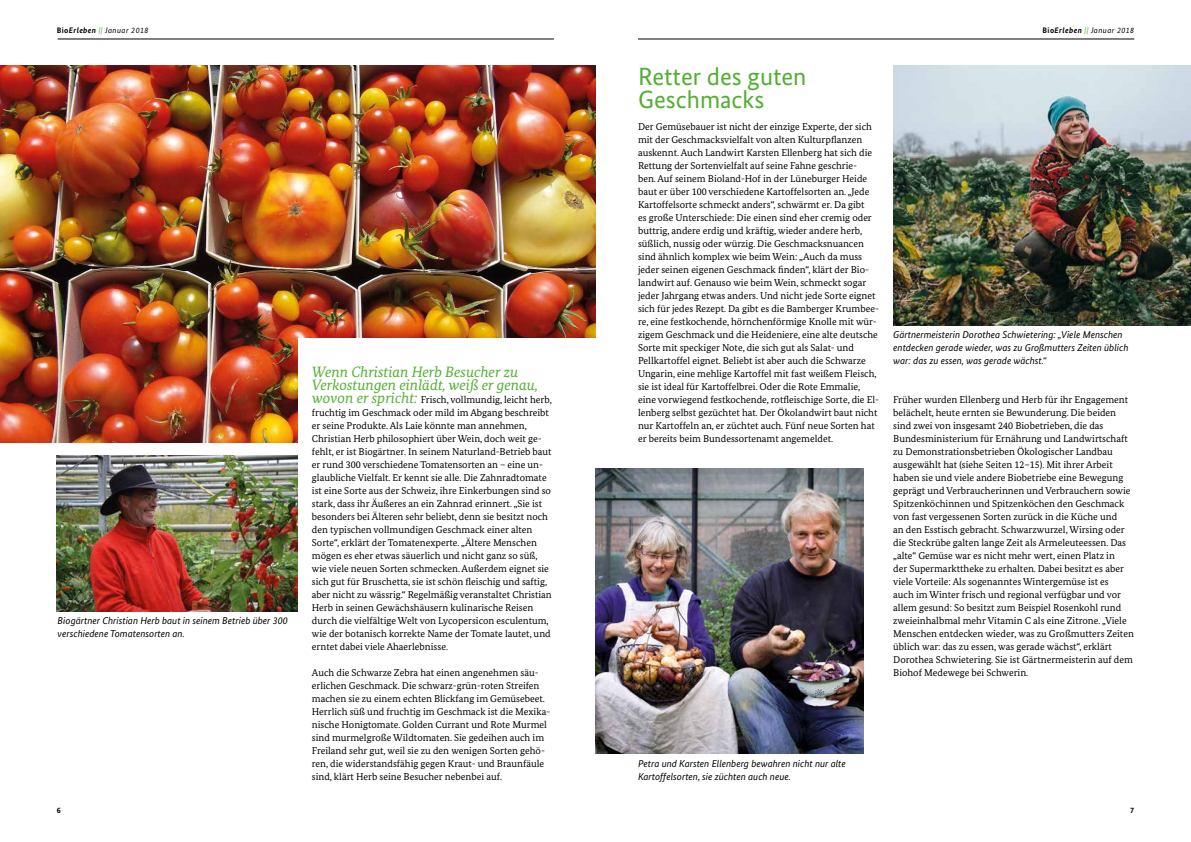
<style>
.page{position:relative;width:1191px;height:842px;background:#fff}
.page>*{position:absolute;margin:0;border:0;box-sizing:border-box;transform-origin:0 0}
.t1{font:25px/23px "Bundes Sans";color:#52ae32}
.t2{font:italic 15px/13px "Bundes Serif";color:#52ae32}
.t3{font:10px/13px "Bundes Serif";color:#000}
.t4{font:italic 10px/13px "Bundes Sans";color:#000}
.t5{font:italic 8px "Bundes Sans";letter-spacing:.05em;color:#000}
.t6{font:700 8px "Bundes Sans";color:#000}
.s1{font-weight:700;font-style:normal}
.s2{font-weight:700}
.s3{color:#52ae32}
.s4{font-style:italic;font-size:15px;color:#52ae32}
</style>
<div class="page">
<hr style="left:638px;top:39px;width:496px;height:1px;background:#000">
<hr style="left:58px;top:39px;width:496px;height:1px;background:#000">
<img style="left:0;top:65px;width:595px;height:377px">
<img style="left:56px;top:455px;width:242px;height:156px">
<img style="left:595px;top:468px;width:269px;height:286px">
<img style="left:893px;top:65px;width:298px;height:260px">
<div style="left:298px;top:338px;width:312px;height:120px;background:#fff"></div>
<p class="t5" style="left:57px;top:25px;width:93px"><span class="s1">Bio</span><span class="s2">Erleben</span> <span class="s3">||</span> Januar 2018</p>
<p class="t5" style="left:1042px;top:25px;width:93px"><span class="s1">Bio</span><span class="s2">Erleben</span> <span class="s3">||</span> Januar 2018</p>
<h1 class="t1" style="left:638px;top:64px;width:170px">Retter des guten<br>Geschmacks</h1>
<p class="t3" style="left:638px;top:120px;width:242px">Der Gemüsebauer ist nicht der einzige Experte, der sich mit der Geschmacksvielfalt von alten Kulturpflanzen auskennt. Auch Landwirt Karsten Ellenberg hat sich die Rettung der Sortenvielfalt auf seine Fahne geschrie-<br>ben. Auf seinem Bioland-Hof in der Lüneburger Heide baut er über 100 verschiedene Kartoffelsorten an. „Jede Kartoffelsorte schmeckt anders“, schwärmt er. Da gibt<br>es große Unterschiede: Die einen sind eher cremig oder buttrig, andere erdig und kräftig, wieder andere herb, süßlich, nussig oder würzig. Die Geschmacksnuancen sind ähnlich komplex wie beim Wein: „Auch da muss jeder seinen eigenen Geschmack finden“, klärt der Bio&shy;landwirt auf. Genauso wie beim Wein, schmeckt sogar jeder Jahrgang etwas anders. Und nicht jede Sorte eignet sich für jedes Rezept. Da gibt es die Bamberger Krumbee&shy;re, eine festkochende, hörnchenförmige Knolle mit wür&shy;zigem Geschmack und die Heideniere, eine alte deutsche Sorte mit speckiger Note, die sich gut als Salat- und Pellkartoffel eignet. Beliebt ist aber auch die Schwarze Ungarin, eine mehlige Kartoffel mit fast weißem Fleisch, sie ist ideal für Kartoffelbrei. Oder die Rote Emmalie, eine vorwiegend festkochende, rotfleischige Sorte, die El&shy;lenberg selbst gezüchtet hat. Der Ökolandwirt baut nicht nur Kartoffeln an, er züchtet auch. Fünf neue Sorten hat er bereits beim Bundessortenamt angemeldet.</p>
<p class="t4" style="left:893px;top:328px;width:237px">Gärtnermeisterin Dorothea Schwietering: „Viele Menschen entdecken gerade wieder, was zu Großmutters Zeiten üblich war: das zu essen, was gerade wächst.“</p>
<h2 class="t2" style="left:312px;top:365px;width:228px">Wenn Christian Herb Besucher zu<br>Verkostungen einlädt, weiß er genau,</h2>
<p class="t3" style="left:312px;top:393px;width:241px"><span class="s4">wovon er spricht:</span> Frisch, vollmundig, leicht herb, fruchtig im Geschmack oder mild im Abgang beschreibt er seine Produkte. Als Laie könnte man annehmen, Christian Herb philosophiert über Wein, doch weit ge&shy;fehlt, er ist Biogärtner. In seinem Naturland-Betrieb baut er rund 300 verschiedene Tomatensorten an – eine un&shy;glaubliche Vielfalt. Er kennt sie alle. Die Zahnradtomate ist eine Sorte aus der Schweiz, ihre Einkerbungen sind so stark, dass ihr Äußeres an ein Zahnrad erinnert. „Sie ist besonders bei Älteren sehr beliebt, denn sie besitzt noch den typischen vollmundigen Geschmack einer alten Sorte“, erklärt der Tomatenexperte. „Ältere Menschen mögen es eher etwas säuerlich und nicht ganz so süß, wie viele neuen Sorten schmecken. Außerdem eignet sie sich gut für Bruschetta, sie ist schön fleischig und saftig, aber nicht zu wässrig.“ Regelmäßig veranstaltet Christian Herb in seinen Gewächshäusern kulinarische Reisen durch die vielfältige Welt von Lycopersicon esculentum, wie der botanisch korrekte Name der Tomate lautet, und erntet dabei viele Ahaerlebnisse.</p>
<p class="t3" style="left:312px;top:666px;width:240px">Auch die Schwarze Zebra hat einen angenehmen säu&shy;erlichen Geschmack. Die schwarz-grün-roten Streifen machen sie zu einem echten Blickfang im Gemüsebeet.<br>Herrlich süß und fruchtig im Geschmack ist die Mexika&shy;nische Honigtomate. Golden Currant und Rote Murmel sind murmelgroße Wildtomaten. Sie gedeihen auch im Freiland sehr gut, weil sie zu den wenigen Sorten gehö&shy;ren, die widerstandsfähig gegen Kraut- und Braunfäule sind, klärt Herb seine Besucher nebenbei auf.</p>
<p class="t3" style="left:893px;top:393px;width:242px">Früher wurden Ellenberg und Herb für ihr Engagement belächelt, heute ernten sie Bewunderung. Die beiden sind zwei von insgesamt 240 Biobetrieben, die das Bundesministerium für Ernährung und Landwirtschaft zu Demonstrationsbetrieben Ökologischer Landbau ausgewählt hat (siehe Seiten 12–15). Mit ihrer Arbeit haben sie und viele andere Biobetriebe eine Bewegung geprägt und Verbraucherinnen und Verbrauchern sowie Spitzenköchinnen und Spitzenköchen den Geschmack von fast vergessenen Sorten zurück in die Küche und<br>an den Esstisch gebracht. Schwarzwurzel, Wirsing oder die Steckrübe galten lange Zeit als Armeleuteessen. Das „alte“ Gemüse war es nicht mehr wert, einen Platz in<br>der Supermarkttheke zu erhalten. Dabei besitzt es aber viele Vorteile: Als sogenanntes Wintergemüse ist es<br>auch im Winter frisch und regional verfügbar und vor allem gesund: So besitzt zum Beispiel Rosenkohl rund zweieinhalbmal mehr Vitamin C als eine Zitrone. „Viele Menschen entdecken wieder, was zu Großmutters Zeiten üblich war: das zu essen, was gerade wächst“, erklärt Dorothea Schwietering. Sie ist Gärtnermeisterin auf dem Biohof Medewege bei Schwerin.</p>
<p class="t4" style="left:58px;top:614px;width:232px">Biogärtner Christian Herb baut in seinem Betrieb über 300 verschiedene Tomatensorten an.</p>
<p class="t4" style="left:638px;top:757px;width:209px">Petra und Karsten Ellenberg bewahren nicht nur alte<br>Kartoffelsorten, sie züchten auch neue.</p>
<p class="t6" style="left:57px;top:805px;width:5px">6</p>
<p class="t6" style="left:1130px;top:805px;width:5px">7</p>
</div>
